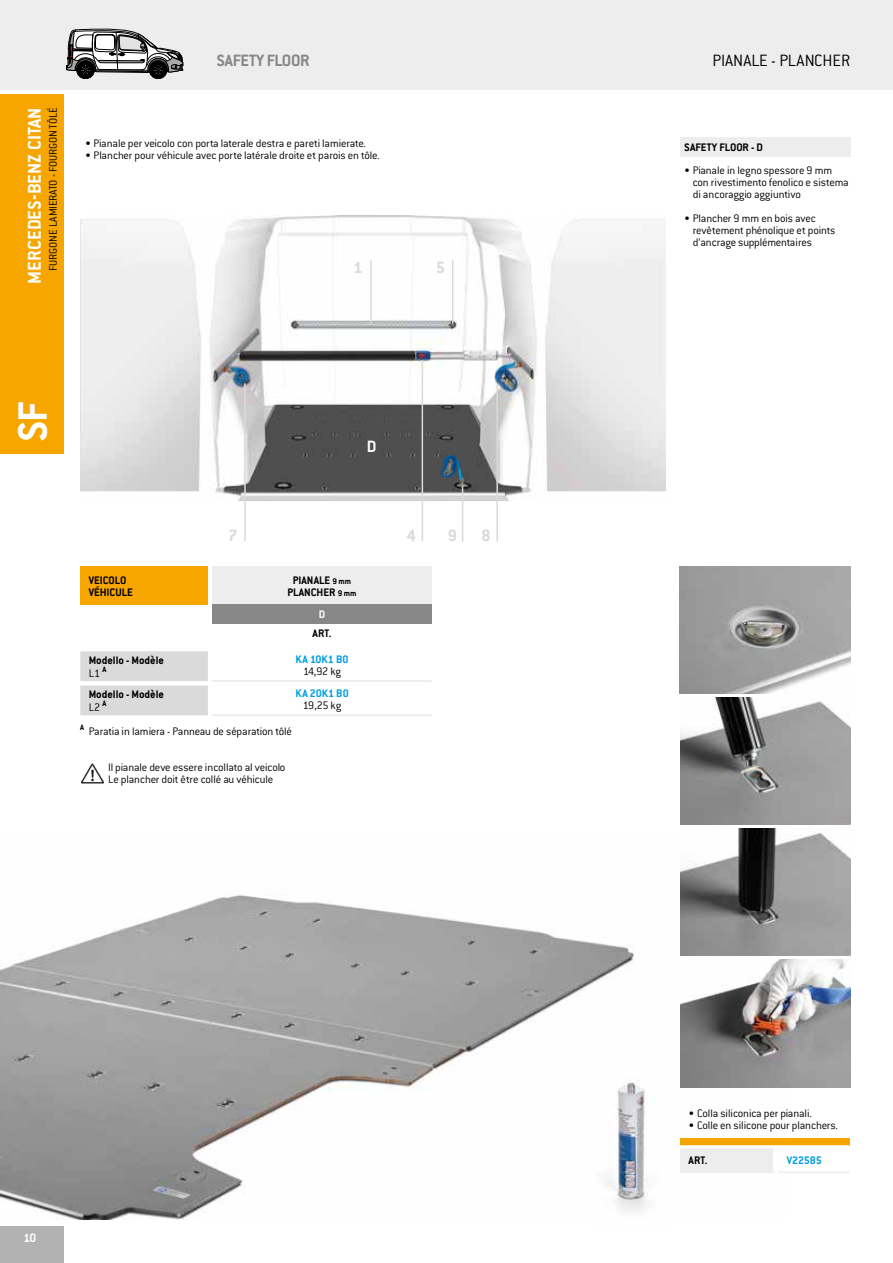
<style>
.page{position:relative;width:893px;height:1263px;background:#fff}
.page>*{position:absolute;margin:0;border:0;box-sizing:border-box;transform-origin:0 0}
.t1{font:700 45px "Conduit ITC Pro";color:#fff}
.t2{font:700 20.25px "Conduit ITC Pro";color:#fff}
.t3{font:300 18px "Conduit ITC Pro";color:#000}
.t4{font:700 18px "Conduit ITC Pro";letter-spacing:-.02em;color:#878787}
.t5{font:700 18px "Conduit ITC Pro";color:#dadada}
.t6{font:700 18px "Conduit ITC Pro";color:#fff}
.t7{font:700 13.5px "Conduit ITC Pro";color:#fff}
.t8{font:300 12px/12px "Conduit ITC Pro";letter-spacing:-.015em;color:#000}
.t9{font:700 12px/12px "Conduit ITC Pro";color:#000}
.t10{font:700 12px "Conduit ITC Pro";color:#009fe3}
.t11{font:700 12px "Conduit ITC Pro";color:#fff}
.s1{font-size:9px}
</style>
<div class="page">
<div style="left:0;top:0;width:893px;height:90px;background:#ededed"></div>
<div style="left:0;top:1226px;width:64px;height:37px;background:#b3b2b2"></div>
<div style="left:0;top:95px;width:64px;height:359px;background:#f7a600"></div>
<div style="left:77px;top:61px;width:17px;height:18px;background:#000;border-radius:50%"></div>
<div style="left:77px;top:61px;width:18px;height:18px;border:1px solid #000;border-radius:50%"></div>
<div style="left:79px;top:63px;width:13px;height:14px;border:1px solid #000;border-radius:50%"></div>
<div style="left:149px;top:61px;width:18px;height:18px;background:#000;border-radius:50%"></div>
<div style="left:149px;top:61px;width:18px;height:18px;border:1px solid #000;border-radius:50%"></div>
<div style="left:151px;top:63px;width:14px;height:14px;border:1px solid #000;border-radius:50%"></div>
<svg style="left:66px;top:29px;width:117px;height:47px"></svg>
<img style="left:0;top:894px;width:785px;height:326px">
<img style="left:589px;top:1071px;width:80px;height:149px">
<img style="left:680px;top:566px;width:170px;height:128px">
<img style="left:680px;top:697px;width:170px;height:127px">
<img style="left:680px;top:828px;width:170px;height:128px">
<img style="left:680px;top:960px;width:170px;height:127px">
<div style="left:80px;top:566px;width:128px;height:38px;background:#f7a600"></div>
<div style="left:212px;top:566px;width:220px;height:38px;background:#ededed"></div>
<div style="left:212px;top:604px;width:220px;height:20px;background:#878787"></div>
<svg style="left:80px;top:651px;width:128px;height:64px"></svg>
<div style="left:680px;top:1138px;width:170px;height:9px;background:#f7a600"></div>
<div style="left:680px;top:1147px;width:94px;height:25px;background:#ededed"></div>
<hr style="left:774px;top:1147px;width:4px;height:25px;background:#fff">
<hr style="left:680px;top:1171px;width:94px;height:2px;background:#ededed">
<hr style="left:778px;top:1171px;width:72px;height:2px;background:#ededed">
<hr style="left:680px;top:1145px;width:94px;height:3px;background:#fff">
<hr style="left:778px;top:1145px;width:72px;height:3px;background:#fff">
<img style="left:80px;top:215px;width:585px;height:286px">
<hr style="left:244px;top:383px;width:2px;height:158px;background:#dadada">
<hr style="left:422px;top:360px;width:1px;height:181px;background:#dadada">
<hr style="left:370px;top:260px;width:2px;height:63px;background:#dadada">
<hr style="left:452px;top:260px;width:1px;height:63px;background:#dadada">
<hr style="left:496px;top:384px;width:2px;height:157px;background:#dadada">
<hr style="left:462px;top:485px;width:1px;height:57px;background:#dadada">
<img style="left:428px;top:445px;width:58px;height:47px">
<img style="left:81px;top:763px;width:23px;height:21px">
<hr style="left:212px;top:680px;width:220px;height:2px;background:#ededed">
<hr style="left:212px;top:715px;width:220px;height:1px;background:#ededed">
<div style="left:680px;top:138px;width:170px;height:19px;background:#ededed"></div>
<p class="t8" style="left:47px;top:271px;width:165px;rotate:-90deg">FURGONE LAMIERATO - FOURGON TÔLÉ</p>
<h2 class="t2" style="left:23px;top:283px;width:178px;rotate:-90deg">MERCEDES-BENZ CITAN</h2>
<h3 class="t4" style="left:216px;top:50px;width:95px">SAFETY FLOOR</h3>
<p class="t8" style="left:85px;top:137px;width:283px">• Pianale per veicolo con porta laterale destra e pareti lamierate.</p>
<p class="t8" style="left:85px;top:149px;width:296px">• Plancher pour véhicule avec porte latérale droite et parois en tôle.</p>
<h3 class="t5" style="left:353px;top:256px;width:11px">1</h3>
<h3 class="t5" style="left:436px;top:256px;width:11px">5</h3>
<h1 class="t1" style="left:7px;top:442px;width:42px;rotate:-90deg">SF</h1>
<h3 class="t6" style="left:367px;top:436px;width:11px">D</h3>
<h3 class="t5" style="left:228px;top:524px;width:11px">7</h3>
<h3 class="t5" style="left:407px;top:524px;width:11px">4</h3>
<h3 class="t5" style="left:448px;top:524px;width:11px">9</h3>
<h3 class="t5" style="left:482px;top:524px;width:11px">8</h3>
<p class="t9" style="left:89px;top:574px;width:46px">VEICOLO<br>VÉHICULE</p>
<p class="t9" style="left:288px;top:574px;width:70px;text-align:center">PIANALE <span class="s1">9 mm<br></span>PLANCHER <span class="s1">9 mm</span></p>
<p class="t9" style="left:313px;top:628px;width:20px">ART.</p>
<p class="t9" style="left:89px;top:654px;width:77px">Modello - Modèle</p>
<p class="t9" style="left:89px;top:688px;width:77px">Modello - Modèle</p>
<p class="t11" style="left:319px;top:608px;width:8px">D</p>
<p class="t10" style="left:296px;top:652px;width:54px">KA 10K1 B0</p>
<p class="t8" style="left:89px;top:667px;width:19px">L1 <sup>A</sup></p>
<p class="t8" style="left:303px;top:665px;width:40px">14,92 kg</p>
<p class="t10" style="left:295px;top:686px;width:55px">KA 20K1 B0</p>
<p class="t8" style="left:89px;top:701px;width:19px">L2 <sup>A</sup></p>
<p class="t8" style="left:303px;top:699px;width:40px">19,25 kg</p>
<p class="t8" style="left:80px;top:725px;width:213px"><sup>A</sup> Paratia in lamiera - Panneau de séparation tôlé</p>
<p class="t8" style="left:108px;top:761px;width:179px">Il pianale deve essere incollato al veicolo<br>Le plancher doit être collé au véhicule</p>
<p class="t7" style="left:24px;top:1229px;width:14px">10</p>
<h3 class="t3" style="left:713px;top:50px;width:139px">PIANALE - PLANCHER</h3>
<p class="t9" style="left:684px;top:141px;width:80px">SAFETY FLOOR - D</p>
<p class="t8" style="left:693px;top:164px;width:158px;text-indent:-9px">• Pianale in legno spessore 9 mm con rivestimento fenolico e sistema di ancoraggio aggiuntivo</p>
<p class="t8" style="left:693px;top:212px;width:144px;text-indent:-9px">• Plancher 9 mm en bois avec revêtement phénolique et points d’ancrage supplémentaires</p>
<p class="t8" style="left:689px;top:1107px;width:125px">• Colla siliconica per pianali.</p>
<p class="t8" style="left:689px;top:1119px;width:151px">• Colle en silicone pour planchers.</p>
<p class="t9" style="left:689px;top:1154px;width:20px">ART.</p>
<p class="t10" style="left:787px;top:1153px;width:37px">V22585</p>
</div>
